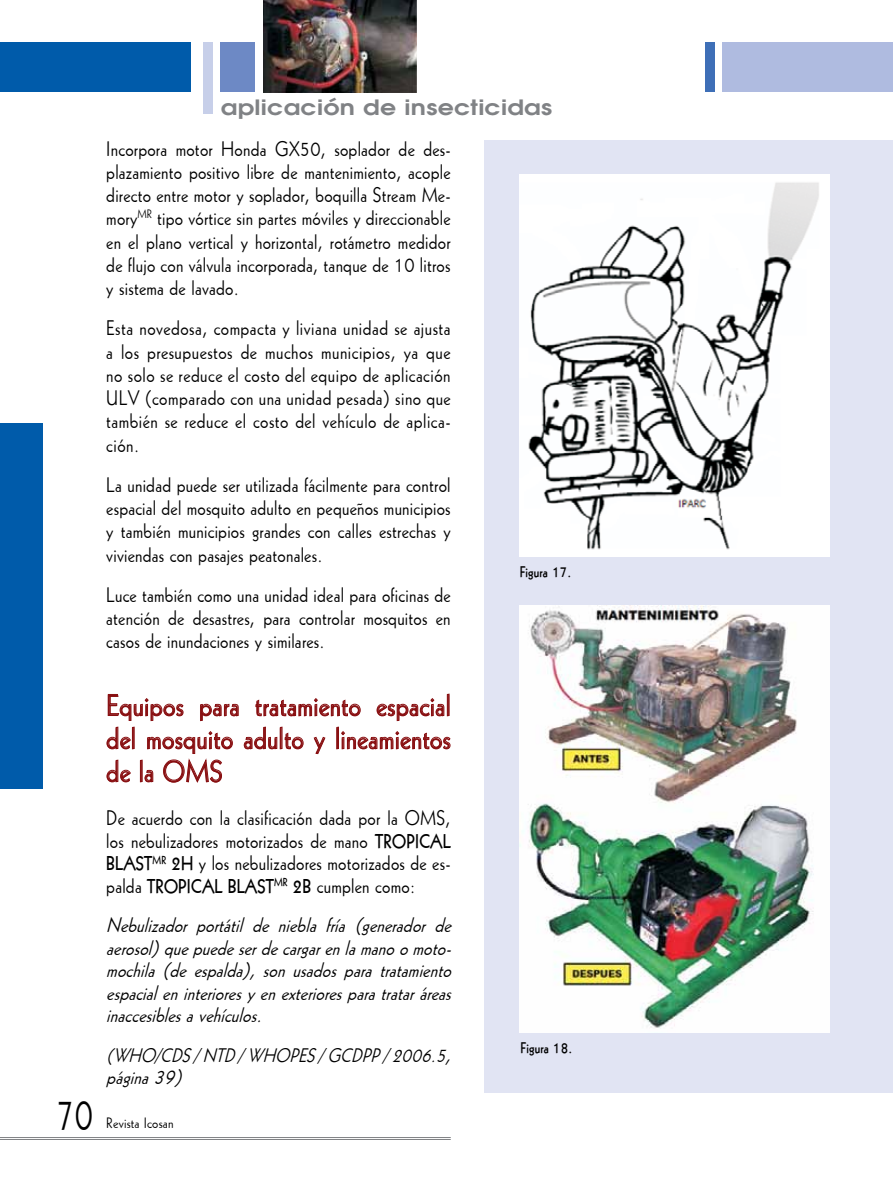
<style>
.page{position:relative;width:893px;height:1191px;background:#fff}
.page>*{position:absolute;margin:0;border:0;box-sizing:border-box;transform-origin:0 0}
.t1{font:45px "Geo 112 Thin Normal";color:#000}
.t2{font:30px/33px "Geo 112 Thin Normal";letter-spacing:.01em;color:#880e10;text-align:justify;scale:1.25 1}
.t3{font:21px/23.2px "Geo 112 Thin Normal";letter-spacing:.01em;color:#000;text-align:justify;scale:1.2 1}
.t4{font:italic 100 21px/22.5px "Geo 112";letter-spacing:.01em;color:#000;text-align:justify;scale:1.2 1}
.t5{font:700 21px "Avian";letter-spacing:.01em;color:#808285;scale:1.2 1}
.t6{font:italic 100 19.5px "Geo 112";letter-spacing:.01em;color:#000;scale:1.2 1}
.t7{font:100 15px "Geo 112";letter-spacing:.01em;color:#000;scale:1.25 1}
.t8{font:15px "Geo 112 Thin Normal";letter-spacing:.01em;color:#000;scale:1.25 1}
.s1{font-family:"Geo 112";font-weight:100;font-size:19.5px}
.s2{font-size:21px}
</style>
<div class="page">
<hr style="left:0;top:1139px;width:451px;height:1px;background:#808285">
<hr style="left:0;top:1137px;width:451px;height:1px;background:#808285">
<div style="left:0;top:42px;width:190px;height:50px;background:#005baa"></div>
<div style="left:204px;top:42px;width:9px;height:72px;background:#c7cfe9"></div>
<div style="left:705px;top:42px;width:10px;height:50px;background:#3e6fb7"></div>
<div style="left:221px;top:42px;width:34px;height:50px;background:#6d89c5"></div>
<div style="left:722px;top:42px;width:171px;height:50px;background:#afbbe0"></div>
<div style="left:0;top:423px;width:43px;height:365px;background:#005baa"></div>
<svg style="left:106px;top:693px;width:345px;height:90px"></svg>
<div style="left:485px;top:140px;width:408px;height:953px;background:#e1e4f3"></div>
<img style="left:520px;top:174px;width:309px;height:382px">
<img style="left:519px;top:606px;width:310px;height:426px">
<img style="left:263px;top:0;width:153px;height:92px">
<p class="t5" style="left:221px;top:92px;width:278px">aplicación de insecticidas</p>
<p class="t3" style="left:106px;top:133px;width:289px">Incorpora motor Honda GX50, soplador de des&shy;plazamiento positivo libre de mantenimiento, acople directo entre motor y soplador, boquilla Stream Me&shy;mory<sup>MR</sup> tipo vórtice sin partes móviles y direccionable en el plano vertical y horizontal, rotámetro medidor de flujo con válvula incorporada, tanque de 10 litros y sistema de lavado.</p>
<p class="t3" style="left:106px;top:313px;width:289px">Esta novedosa, compacta y liviana unidad se ajusta a los presupuestos de muchos municipios, ya que no solo se reduce el costo del equipo de aplicación ULV (comparado con una unidad pesada) sino que también se reduce el costo del vehículo de aplica&shy;ción.</p>
<p class="t3" style="left:106px;top:469px;width:288px">La unidad puede ser utilizada fácilmente para control espacial del mosquito adulto en pequeños municipios y también municipios grandes con calles estrechas y viviendas con pasajes peatonales.</p>
<p class="t3" style="left:106px;top:579px;width:288px">Luce también como una unidad ideal para oficinas de atención de desastres, para controlar mosquitos en casos de inundaciones y similares.</p>
<p class="t7" style="left:520px;top:558px;width:43px">Figura 17.</p>
<h1 class="t1" style="left:57px;top:1073px;width:38px">70</h1>
<h2 class="t2" style="left:106px;top:684px;width:277px">Equipos para tratamiento espacial del mosquito adulto y lineamientos de la OMS</h2>
<p class="t3" style="left:106px;top:803px;width:289px;line-height:22.5px">De acuerdo con la clasificación dada por la OMS, los nebulizadores motorizados de mano <span class="s1">TROPICAL BLAST</span><sup>MR</sup> <span class="s1">2H</span> y los nebulizadores motorizados de es&shy;palda <span class="s1">TROPICAL BLAST</span><sup>MR</sup> <span class="s1">2B</span> cumplen como:</p>
<p class="t4" style="left:106px;top:910px;width:289px">Nebulizador portátil de niebla fría (generador de aerosol) que puede ser de cargar en la mano o moto&shy;mochila (de espalda), son usados para tratamiento espacial en interiores y en exteriores para tratar áreas inaccesibles a vehículos.</p>
<p class="t6" style="left:106px;top:1037px;width:289px">(WHO/CDS / NTD / WHOPES / GCDPP / 2006.5<span class="s2">,</span></p>
<p class="t4" style="left:106px;top:1062px;width:64px">página 39)</p>
<p class="t8" style="left:106px;top:1109px;width:55px">Revista Icosan</p>
<p class="t7" style="left:520px;top:1034px;width:43px">Figura 18.</p>
</div>
